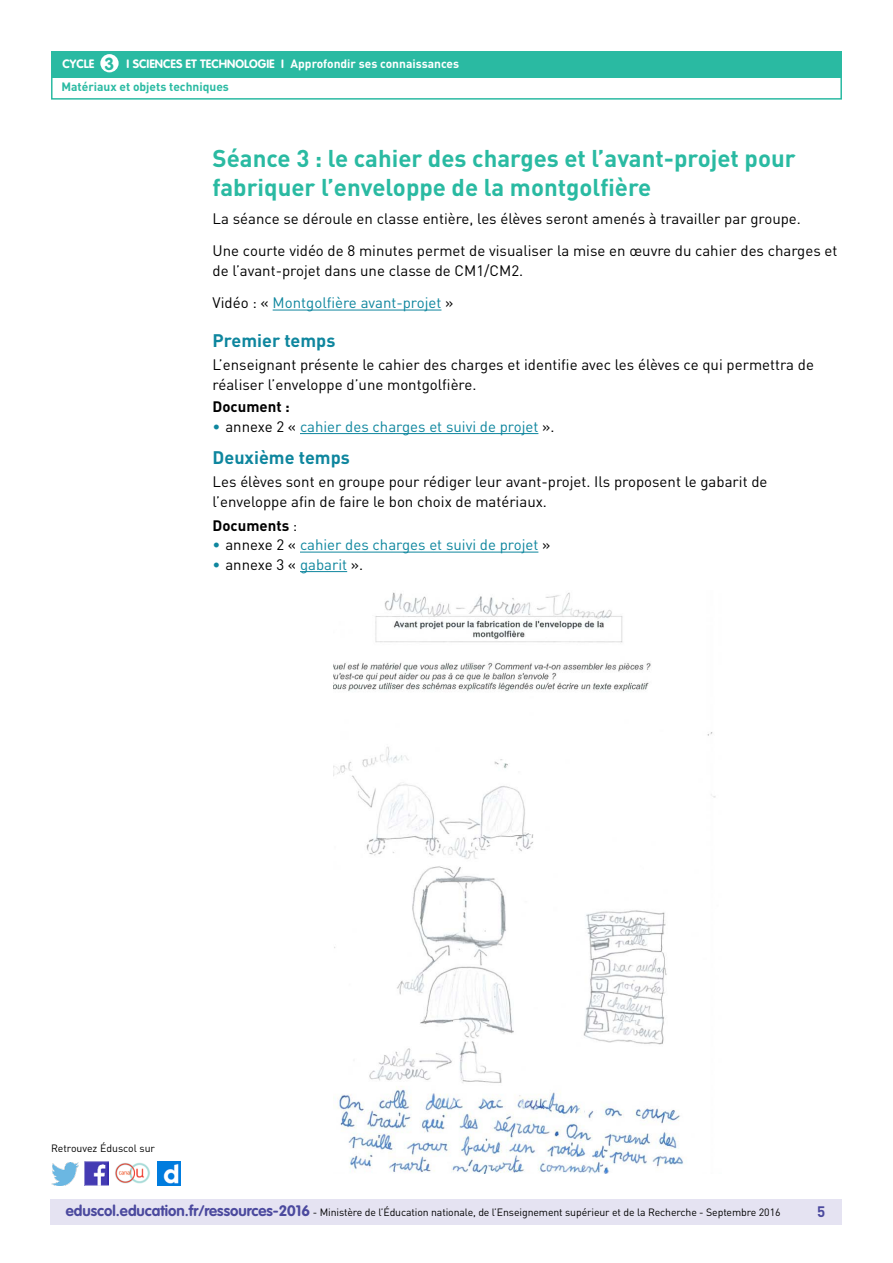
<style>
.page{position:relative;width:893px;height:1263px;background:#fff}
.page>*{position:absolute;margin:0;border:0;box-sizing:border-box;transform-origin:0 0}
.t1{font:700 24px/28.8px "DIN Pro";color:#2abaa2}
.t2{font:700 18px "DIN Pro";color:#0e869e}
.t3{font:700 17.25px "VAG Rounded Std";color:#2abaa2}
.t4{font:15px/32.2px "DIN Pro";color:#000}
.t5{font:15px "DIN Pro";color:#0e869e}
.t6{font:700 15px "DIN Pro";color:#000}
.t7{font:700 15px "DIN Pro";color:#4b499e}
.t8{font:700 12px/23.1px "DIN Pro";color:#fff}
.t9{font:700 12px "VAG Rounded Std";color:#fff}
.t10{font:10.5px "DIN Pro";letter-spacing:-.01em;color:#000}
.s1{font-family:"VAG Rounded Std"}
.s2{color:#2abaa2}
.s3{color:#0e869e}
.s4{color:#000}
.s5{font-weight:400}
.s6{font-family:"VAG Rounded Std";font-weight:700;font-size:15px;color:#4b499e}
</style>
<div class="page">
<div style="left:50px;top:1199px;width:791px;height:26px;background:#e5e3f2"></div>
<div style="left:51px;top:51px;width:791px;height:27px;background:#2abaa2"></div>
<div style="left:100px;top:54px;width:19px;height:18px;background:#fff;border-radius:50%"></div>
<div style="left:51px;top:75px;width:791px;height:25px;border:2px solid #2abaa2"></div>
<img style="left:85px;top:1162px;width:23px;height:23px">
<img style="left:51px;top:1163px;width:28px;height:22px">
<img style="left:158px;top:1162px;width:22px;height:23px">
<img style="left:115px;top:1162px;width:35px;height:22px">
<hr style="left:273px;top:310px;width:168px;height:1px;background:#0e869e">
<hr style="left:300px;top:433px;width:238px;height:1px;background:#0e869e">
<hr style="left:300px;top:552px;width:238px;height:1px;background:#0e869e">
<hr style="left:300px;top:571px;width:47px;height:1px;background:#0e869e">
<img style="left:333px;top:592px;width:383px;height:581px">
<p class="t3" style="left:105px;top:53px;width:11px">3</p>
<p class="t8" style="left:61px;top:52px;width:399px;text-indent:124px"><span class="s1">et technologie I</span> Approfondir ses connaissances<br><span class="s2">Matériaux et objets techniques</span></p>
<p class="t9" style="left:63px;top:57px;width:33px">CYCLE</p>
<p class="t9" style="left:127px;top:57px;width:44px">I Sciences</p>
<h1 class="t1" style="left:213px;top:143px;width:585px">Séance 3 : le cahier des charges et l’avant-projet pour fabriquer l’enveloppe de la montgolfière</h1>
<p class="t4" style="left:213px;top:202px;width:626px">La séance se déroule en classe entière, les élèves seront amenés à travailler par groupe.<br>Une courte vidéo de 8 minutes permet de visualiser la mise en œuvre du cahier des charges et</p>
<p class="t4" style="left:213px;top:254px;width:312px">de l’avant-projet dans une classe de CM1/CM2.<br>Vidéo : « <span class="s3">Montgolfière avant-projet</span> »</p>
<p class="t2" style="left:213px;top:328px;width:124px">Premier temps</p>
<p class="t4" style="left:213px;top:355px;width:603px;line-height:19.5px">L’enseignant présente le cahier des charges et identifie avec les élèves ce qui permettra de réaliser l’enveloppe d’une montgolfière.</p>
<p class="t6" style="left:213px;top:397px;width:79px">Document :</p>
<p class="t5" style="left:213px;top:417px;width:343px">• <span class="s4">annexe 2 «</span> cahier des charges et suivi de projet <span class="s4">».</span></p>
<p class="t2" style="left:213px;top:445px;width:139px">Deuxième temps</p>
<p class="t4" style="left:213px;top:472px;width:556px;line-height:19.5px">Les élèves sont en groupe pour rédiger leur avant-projet. Ils proposent le gabarit de l’enveloppe afin de faire le bon choix de matériaux.</p>
<p class="t6" style="left:213px;top:515px;width:86px">Documents <span class="s5">:</span></p>
<p class="t5" style="left:213px;top:535px;width:339px">• <span class="s4">annexe 2 «</span> cahier des charges et suivi de projet <span class="s4">»</span></p>
<p class="t4" style="left:213px;top:548px;width:152px"><span class="s3">•</span> annexe 3 « <span class="s3">gabarit</span> ».</p>
<p class="t10" style="left:51px;top:1141px;width:106px">Retrouvez Éduscol sur</p>
<p class="t10" style="left:66px;top:1205px;width:716px"><span class="s6">eduscol.education.fr/ressources-2016</span> - Ministère de l’Éducation nationale, de l’Enseignement supérieur et de la Recherche - Septembre 2016</p>
<p class="t7" style="left:817px;top:1201px;width:10px">5</p>
</div>
